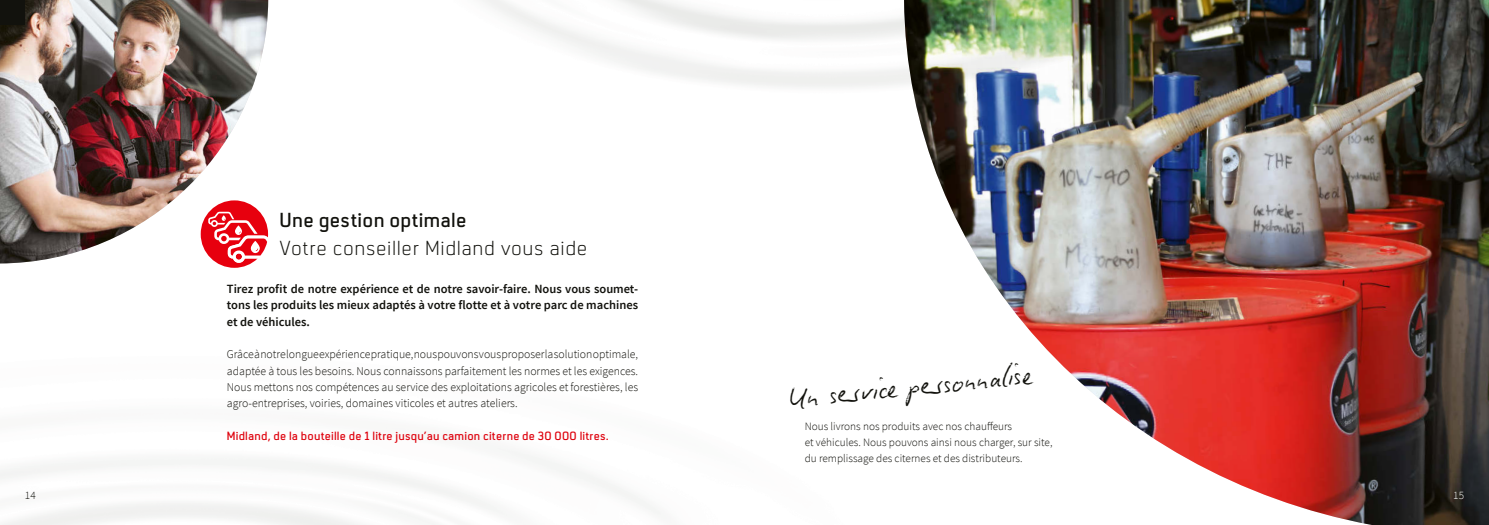
<style>
.page{position:relative;width:1489px;height:525px;background:#fff}
.page>*{position:absolute;margin:0;border:0;box-sizing:border-box;transform-origin:0 0}
.t1{font:31.25px "Biro Script Reduced Regular 2";color:#12120d;scale:.95 1}
.t2{font:300 21.25px "Neustadt";letter-spacing:.03em;color:#12120d}
.t3{font:600 21.25px "Neustadt";letter-spacing:.015em;color:#12120d}
.t4{font:600 12.5px/16.2px "Source Sans Pro";color:#12120d;text-align:justify}
.t5{font:600 12.5px "Neustadt";letter-spacing:.015em;color:#de000c}
.t6{font:300 11.88px/16.2px "Source Sans Pro";color:#12120d;text-align:justify}
.t7{font:300 11.25px/16.2px "Source Sans Pro";color:#12120d}
.t8{font:300 11.25px "Source Sans Pro";color:#fff}
</style>
<div class="page">
<img style="left:0;top:0;width:268px;height:263px">
<img style="left:947px;top:0;width:541px;height:524px">
<img style="left:482px;top:0;width:848px;height:199px">
<div style="left:0;top:0;width:25px;height:25px;background:#12120d"></div>
<svg style="left:201px;top:200px;width:67px;height:68px"></svg>
<h2 class="t3" style="left:279px;top:208px;width:189px">Une gestion optimale</h2>
<h2 class="t2" style="left:279px;top:236px;width:309px">Votre conseiller Midland vous aide</h2>
<p class="t4" style="left:227px;top:281px;width:413px">Tirez profit de notre expérience et de notre savoir-faire. Nous vous soumet&shy;tons les produits les mieux adaptés à votre flotte et à votre parc de machines et de véhicules.</p>
<p class="t6" style="left:227px;top:346px;width:413px">Grâce à notre longue expérience pratique, nous pouvons vous proposer la solution optimale, adaptée à tous les besoins. Nous connaissons parfaitement les normes et les exigences.<br>Nous mettons nos compétences au service des exploitations agricoles et forestières, les agro-entreprises, voiries, domaines viticoles et autres ateliers.</p>
<p class="t5" style="left:227px;top:428px;width:383px">Midland, de la bouteille de 1 litre jusqu’au camion citerne de 30 000 litres.</p>
<p class="t7" style="left:804px;top:418px;width:249px">Nous livrons nos produits avec nos chauffeurs<br>et véhicules. Nous pouvons ainsi nous charger, sur site, du remplissage des citernes et des distributeurs.</p>
<h1 class="t1" style="left:787px;top:378px;width:258px;rotate:-6deg">Un ser vice per sonnalise</h1>
<p class="t7" style="left:25px;top:487px;width:12px">14</p>
<p class="t8" style="left:1452px;top:488px;width:12px">15</p>
</div>
